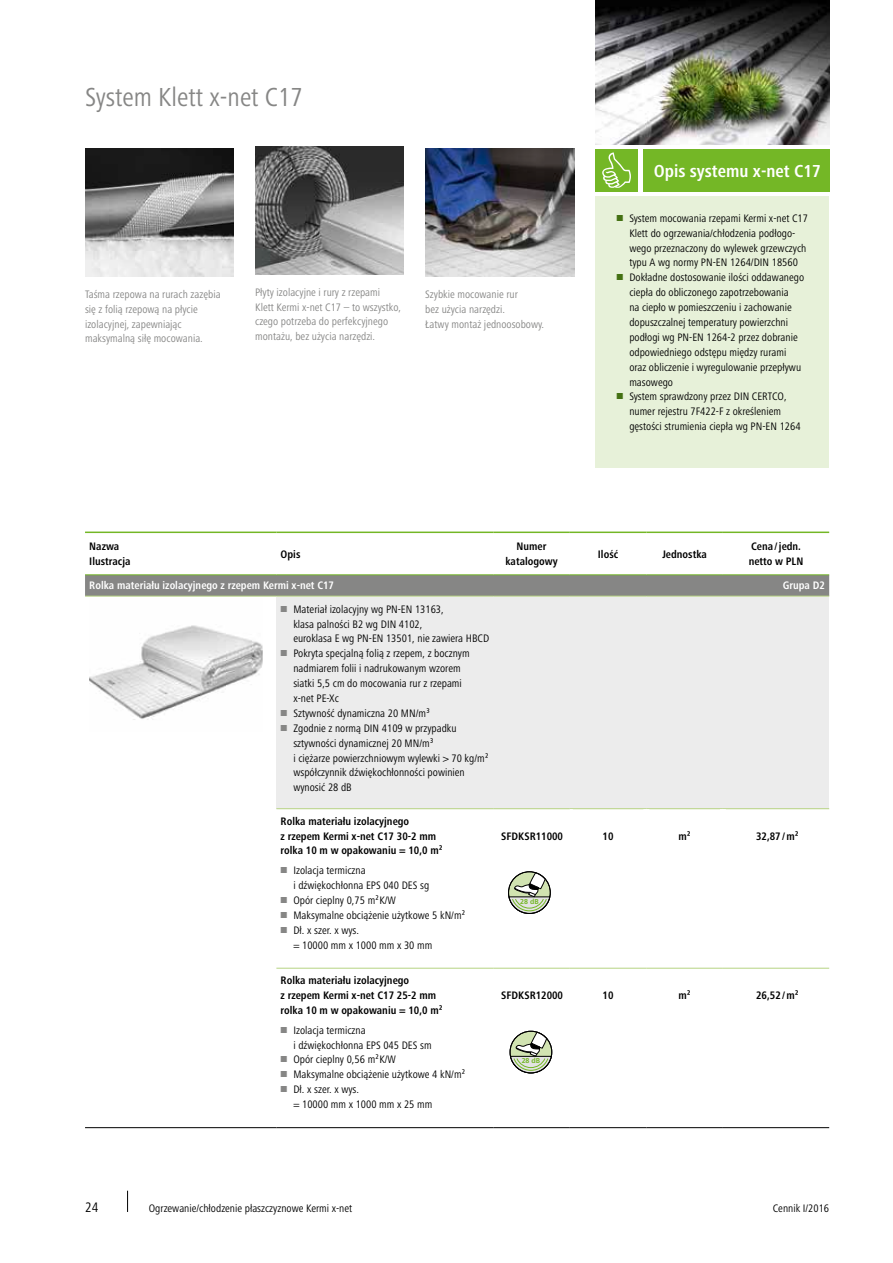
<style>
.page{position:relative;width:893px;height:1263px;background:#fff}
.page>*{position:absolute;margin:0;border:0;box-sizing:border-box;transform-origin:0 0}
.t1{font:condensed 27px "Frutiger Next LTW1 G";color:#868685}
.t2{font:700 condensed 18px "Frutiger Next LTW1 G";color:#fff}
.t3{font:condensed 14.25px "Frutiger Next LTW1 G";color:#000}
.t4{font:condensed 11.25px/14.9px "Frutiger Next LTW1 G";color:#000}
.t5{font:condensed 11.25px/14.9px "Frutiger Next LTW1 G";color:#868685}
.t6{font:700 condensed 11.25px/14.9px "Frutiger Next LTW1 G";color:#000}
.t7{font:700 condensed 11.25px "Frutiger Next LTW1 G";color:#fff}
.t8{font:700 7.05px "Frutiger";color:#74b726}
</style>
<div class="page">
<svg style="left:127px;top:1191px;width:1px;height:21px"></svg>
<div style="left:595px;top:197px;width:234px;height:271px;background:#e7f1d9"></div>
<div style="left:643px;top:149px;width:186px;height:42px;background:#74b726"></div>
<div style="left:595px;top:149px;width:43px;height:42px;background:#74b726"></div>
<svg style="left:602px;top:152px;width:29px;height:36px"></svg>
<div style="left:85px;top:576px;width:744px;height:20px;background:#868685"></div>
<div style="left:276px;top:596px;width:553px;height:213px;background:#ececec"></div>
<hr style="left:85px;top:1127px;width:191px;height:1px;background:#000">
<hr style="left:85px;top:575px;width:191px;height:1px;background:#74b726">
<hr style="left:276px;top:575px;width:217px;height:1px;background:#74b726">
<hr style="left:493px;top:575px;width:77px;height:1px;background:#74b726">
<hr style="left:570px;top:575px;width:76px;height:1px;background:#74b726">
<hr style="left:646px;top:575px;width:77px;height:1px;background:#74b726">
<hr style="left:85px;top:596px;width:191px;height:1px;background:#b6d382">
<hr style="left:276px;top:596px;width:217px;height:1px;background:#b6d382">
<hr style="left:723px;top:575px;width:106px;height:1px;background:#74b726">
<hr style="left:493px;top:596px;width:77px;height:1px;background:#b6d382">
<hr style="left:570px;top:596px;width:76px;height:1px;background:#b6d382">
<hr style="left:646px;top:596px;width:77px;height:1px;background:#b6d382">
<hr style="left:723px;top:596px;width:106px;height:1px;background:#b6d382">
<hr style="left:570px;top:808px;width:76px;height:1px;background:#b6d382">
<hr style="left:646px;top:808px;width:77px;height:1px;background:#b6d382">
<hr style="left:723px;top:808px;width:106px;height:1px;background:#b6d382">
<hr style="left:276px;top:808px;width:217px;height:1px;background:#b6d382">
<hr style="left:493px;top:808px;width:77px;height:1px;background:#b6d382">
<hr style="left:85px;top:531px;width:191px;height:2px;background:#74b726">
<hr style="left:276px;top:531px;width:217px;height:2px;background:#74b726">
<hr style="left:493px;top:531px;width:77px;height:2px;background:#74b726">
<hr style="left:570px;top:531px;width:76px;height:2px;background:#74b726">
<hr style="left:646px;top:531px;width:77px;height:2px;background:#74b726">
<hr style="left:723px;top:531px;width:106px;height:2px;background:#74b726">
<hr style="left:276px;top:1127px;width:217px;height:1px;background:#000">
<hr style="left:493px;top:1127px;width:77px;height:1px;background:#000">
<hr style="left:570px;top:1127px;width:76px;height:1px;background:#000">
<hr style="left:646px;top:1127px;width:77px;height:1px;background:#000">
<hr style="left:723px;top:1127px;width:106px;height:1px;background:#000">
<hr style="left:276px;top:968px;width:217px;height:1px;background:#b6d382">
<hr style="left:493px;top:968px;width:77px;height:1px;background:#b6d382">
<hr style="left:570px;top:968px;width:76px;height:1px;background:#b6d382">
<hr style="left:646px;top:968px;width:77px;height:1px;background:#b6d382">
<hr style="left:723px;top:968px;width:106px;height:1px;background:#b6d382">
<img style="left:89px;top:625px;width:174px;height:95px">
<svg style="left:508px;top:871px;width:43px;height:43px"></svg>
<svg style="left:510px;top:1030px;width:42px;height:43px"></svg>
<img style="left:255px;top:147px;width:149px;height:127px">
<img style="left:595px;top:0;width:234px;height:145px">
<img style="left:425px;top:149px;width:149px;height:127px">
<img style="left:85px;top:149px;width:149px;height:127px">
<h1 class="t1" style="left:85px;top:82px;width:220px">System Klett x-net C17</h1>
<p class="t5" style="left:85px;top:287px;width:137px">Taśma rzepowa na rurach zazębia się z folią rzepową na płycie izolacyjnej, zapewniając maksymalną siłę mocowania.</p>
<p class="t5" style="left:255px;top:284px;width:148px">Płyty izolacyjne i rury z rzepami Klett Kermi x-net C17 – to wszystko, czego potrzeba do perfekcyjnego montażu, bez użycia narzędzi.</p>
<p class="t5" style="left:425px;top:287px;width:121px">Szybkie mocowanie rur<br>bez użycia narzędzi.<br>Łatwy montaż jednoosobowy.</p>
<h2 class="t2" style="left:654px;top:160px;width:169px">Opis systemu x-net C17</h2>
<p class="t4" style="left:629px;top:211px;width:180px">System mocowania rzepami Kermi x-net C17<br>Klett do ogrzewania/chłodzenia podłogo&shy;wego przeznaczony do wylewek grzewczych typu A wg normy PN-EN 1264/DIN 18560<br>Dokładne dostosowanie ilości oddawanego ciepła do obliczonego zapotrzebowania<br>na ciepło w pomieszczeniu i zachowanie dopuszczalnej temperatury powierzchni podłogi wg PN-EN 1264-2 przez dobranie odpowiedniego odstępu między rurami<br>oraz obliczenie i wyregulowanie przepływu masowego<br>System sprawdzony przez DIN CERTCO, numer rejestru 7F422-F z określeniem gęstości strumienia ciepła wg PN-EN 1264</p>
<p class="t6" style="left:89px;top:539px;width:43px">Nazwa<br>Ilustracja</p>
<p class="t6" style="left:281px;top:547px;width:21px">Opis</p>
<p class="t6" style="left:505px;top:539px;width:54px;text-align:center">Numer katalogowy</p>
<p class="t6" style="left:598px;top:547px;width:22px">Ilość</p>
<p class="t6" style="left:662px;top:547px;width:46px">Jednostka</p>
<p class="t6" style="left:749px;top:539px;width:56px">Cena /jedn. netto w PLN</p>
<p class="t7" style="left:89px;top:579px;width:246px">Rolka materiału izolacyjnego z rzepem Kermi x-net C17</p>
<p class="t7" style="left:783px;top:579px;width:44px">Grupa D2</p>
<p class="t4" style="left:293px;top:601px;width:197px">Materiał izolacyjny wg PN-EN 13163,<br>klasa palności B2 wg DIN 4102,<br>euroklasa E wg PN-EN 13501, nie zawiera HBCD Pokryta specjalną folią z rzepem, z bocznym nadmiarem folii i nadrukowanym wzorem<br>siatki 5,5 cm do mocowania rur z rzepami<br>x-net PE-Xc<br>Sztywność dynamiczna 20 MN/m³<br>Zgodnie z normą DIN 4109 w przypadku sztywności dynamicznej 20 MN/m³<br>i ciężarze powierzchniowym wylewki &gt; 70 kg/m² współczynnik dźwiękochłonności powinien wynosić 28 dB</p>
<p class="t6" style="left:281px;top:813px;width:164px">Rolka materiału izolacyjnego<br>z rzepem Kermi x-net C17 30-2 mm rolka 10 m w opakowaniu = 10,0 m²</p>
<p class="t6" style="left:501px;top:828px;width:63px">SFDKSR11000</p>
<p class="t6" style="left:603px;top:828px;width:12px">10</p>
<p class="t6" style="left:678px;top:828px;width:14px">m²</p>
<p class="t6" style="left:756px;top:828px;width:44px">32,87 /m²</p>
<p class="t4" style="left:293px;top:863px;width:174px">Izolacja termiczna<br>i dźwiękochłonna EPS 040 DES sg<br>Opór cieplny 0,75 m²K/W<br>Maksymalne obciążenie użytkowe 5 kN/m²<br>Dł. x szer. x wys.<br>= 10000 mm x 1000 mm x 30 mm</p>
<p class="t6" style="left:281px;top:973px;width:164px">Rolka materiału izolacyjnego<br>z rzepem Kermi x-net C17 25-2 mm rolka 10 m w opakowaniu = 10,0 m²</p>
<p class="t4" style="left:293px;top:1022px;width:174px">Izolacja termiczna<br>i dźwiękochłonna EPS 045 DES sm<br>Opór cieplny 0,56 m²K/W<br>Maksymalne obciążenie użytkowe 4 kN/m²<br>Dł. x szer. x wys.<br>= 10000 mm x 1000 mm x 25 mm</p>
<p class="t8" style="left:520px;top:897px;width:20px">28 dB</p>
<p class="t6" style="left:501px;top:988px;width:63px">SFDKSR12000</p>
<p class="t6" style="left:603px;top:988px;width:12px">10</p>
<p class="t6" style="left:678px;top:988px;width:14px">m²</p>
<p class="t6" style="left:756px;top:988px;width:44px">26,52 /m²</p>
<p class="t8" style="left:522px;top:1057px;width:20px">28 dB</p>
<p class="t3" style="left:85px;top:1199px;width:15px">24</p>
<p class="t4" style="left:149px;top:1201px;width:205px">Ogrzewanie/chłodzenie płaszczyznowe Kermi x-net</p>
<p class="t4" style="left:773px;top:1201px;width:58px">Cennik I/2016</p>
</div>
